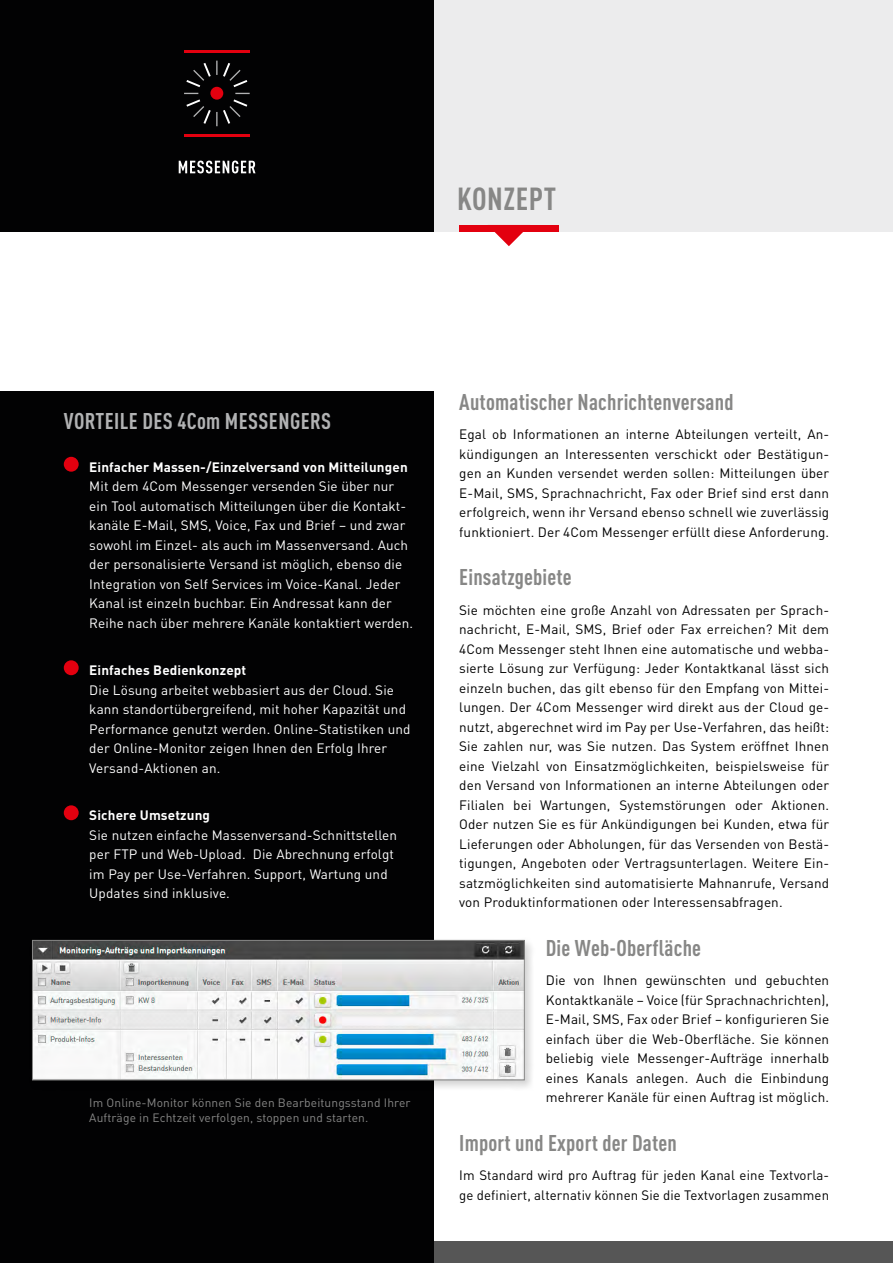
<style>
.page{position:relative;width:893px;height:1263px;background:#fff}
.page>*{position:absolute;margin:0;border:0;box-sizing:border-box;transform-origin:0 0}
.PRELINES{font:700 condensed 31.5px "DINOT";letter-spacing:.02em;color:#878786}
.HEADLINES_FLIEßTEXT{font:700 condensed 22.5px "DINOT";letter-spacing:.01em;color:#878786}
.HEADLINE_VORTEILSKAS{font:700 condensed 22.5px "DINOT";letter-spacing:.02em;color:#b1b2b3}
.FLIEßTEXT_SCHWARZ{font:13.5px/19.5px "DINOT";letter-spacing:.01em;color:#000;text-align:justify}
.FLIEßTEXT_VORTEILSKA{font:13.5px/19.5px "DINOT";letter-spacing:.01em;color:#fff}
.BILDUNTERSCHRIFTEN{font:12px/15px "DINOT";letter-spacing:.01em;color:#878786}
.s1{font-weight:700}
</style>
<div class="page">
<div style="left:0;top:1242px;width:893px;height:21px;background:#565656"></div>
<div style="left:0;top:0;width:893px;height:231px;background:#ececed"></div>
<div style="left:0;top:0;width:434px;height:231px;background:#020203"></div>
<div style="left:0;top:391px;width:434px;height:872px;background:#020203"></div>
<div style="left:459px;top:225px;width:99px;height:6px;background:#e3000f"></div>
<div style="left:64px;top:457px;width:15px;height:15px;background:#e3000f;border-radius:50%"></div>
<div style="left:64px;top:660px;width:15px;height:15px;background:#e3000f;border-radius:50%"></div>
<div style="left:64px;top:805px;width:15px;height:15px;background:#e3000f;border-radius:50%"></div>
<svg style="left:488px;top:231px;width:42px;height:15px"></svg>
<svg style="left:179px;top:161px;width:76px;height:12px"></svg>
<hr style="left:184px;top:50px;width:66px;height:2px;background:#e3000f">
<hr style="left:184px;top:134px;width:66px;height:3px;background:#e3000f">
<svg style="left:184px;top:60px;width:66px;height:67px"></svg>
<div style="left:30px;top:937px;width:506px;height:154px;background:#000;opacity:.18"></div>
<img style="left:34px;top:942px;width:489px;height:136px">
<div style="left:32px;top:940px;width:493px;height:140px;border:1px solid #878786"></div>
<p class="PRELINES" style="left:457px;top:180px;width:100px">KONZEPT</p>
<p class="HEADLINE_VORTEILSKAS" style="left:64px;top:408px;width:269px">VORTEILE DES 4Com MESSENGERS</p>
<p class="FLIEßTEXT_VORTEILSKA" style="left:89px;top:456px;width:325px"><span class="s1">Einfacher Massen-/Einzelversand von Mitteilungen </span>Mit dem 4Com Messenger versenden Sie über nur ein Tool automatisch Mitteilungen über die Kontakt&shy;kanäle E-Mail, SMS, Voice, Fax und Brief – und zwar sowohl im Einzel- als auch im Massenversand. Auch der personalisierte Versand ist möglich, ebenso die Integration von Self Services im Voice-Kanal. Jeder Kanal ist einzeln buchbar. Ein Andressat kann der Reihe nach über mehrere Kanäle kontaktiert werden.</p>
<p class="FLIEßTEXT_VORTEILSKA" style="left:89px;top:660px;width:323px"><span class="s1">Einfaches Bedienkonzept<br></span>Die Lösung arbeitet webbasiert aus der Cloud. Sie kann standortübergreifend, mit hoher Kapazität und Performance genutzt werden. Online-Statistiken und der Online-Monitor zeigen Ihnen den Erfolg Ihrer Versand-Aktionen an.</p>
<p class="FLIEßTEXT_VORTEILSKA" style="left:89px;top:805px;width:309px"><span class="s1">Sichere Umsetzung<br></span>Sie nutzen einfache Massenversand-Schnittstellen per FTP und Web-Upload. Die Abrechnung erfolgt im Pay per Use-Verfahren. Support, Wartung und Updates sind inklusive.</p>
<p class="BILDUNTERSCHRIFTEN" style="left:89px;top:1095px;width:323px">Im Online-Monitor können Sie den Bearbeitungsstand Ihrer<br>Aufträge in Echtzeit verfolgen, stoppen und starten.</p>
<p class="HEADLINES_FLIEßTEXT" style="left:459px;top:388px;width:276px">Automatischer Nachrichtenversand</p>
<p class="FLIEßTEXT_SCHWARZ" style="left:459px;top:424px;width:371px">Egal ob Informationen an interne Abteilungen verteilt, An&shy;kündigungen an Interessenten verschickt oder Bestätigun&shy;gen an Kunden versendet werden sollen: Mitteilungen über E-Mail, SMS, Sprachnachricht, Fax oder Brief sind erst dann erfolgreich, wenn ihr Versand ebenso schnell wie zuverlässig funktioniert. Der 4Com Messenger erfüllt diese Anforderung.</p>
<p class="HEADLINES_FLIEßTEXT" style="left:459px;top:564px;width:114px">Einsatzgebiete</p>
<p class="FLIEßTEXT_SCHWARZ" style="left:459px;top:599px;width:371px">Sie möchten eine große Anzahl von Adressaten per Sprach&shy;nachricht, E-Mail, SMS, Brief oder Fax erreichen? Mit dem 4Com Messenger steht Ihnen eine automatische und webba&shy;sierte Lösung zur Verfügung: Jeder Kontaktkanal lässt sich einzeln buchen, das gilt ebenso für den Empfang von Mittei&shy;lungen. Der 4Com Messenger wird direkt aus der Cloud ge&shy;nutzt, abgerechnet wird im Pay per Use-Verfahren, das heißt:<br>Sie zahlen nur, was Sie nutzen. Das System eröffnet Ihnen eine Vielzahl von Einsatzmöglichkeiten, beispielsweise für den Versand von Informationen an interne Abteilungen oder Filialen bei Wartungen, Systemstörungen oder Aktionen.<br>Oder nutzen Sie es für Ankündigungen bei Kunden, etwa für Lieferungen oder Abholungen, für das Versenden von Bestä&shy;tigungen, Angeboten oder Vertragsunterlagen. Weitere Ein&shy;satzmöglichkeiten sind automatisierte Mahnanrufe, Versand von Produktinformationen oder Interessensabfragen.</p>
<p class="HEADLINES_FLIEßTEXT" style="left:546px;top:934px;width:157px">Die Web-Oberfläche</p>
<p class="FLIEßTEXT_SCHWARZ" style="left:546px;top:970px;width:285px">Die von Ihnen gewünschten und gebuchten Kontaktkanäle – Voice (für Sprachnachrichten), E-Mail, SMS, Fax oder Brief – konfigurieren Sie einfach über die Web-Oberfläche. Sie können beliebig viele Messenger-Aufträge innerhalb eines Kanals anlegen. Auch die Einbindung mehrerer Kanäle für einen Auftrag ist möglich.</p>
<p class="HEADLINES_FLIEßTEXT" style="left:459px;top:1129px;width:219px">Import und Export der Daten</p>
<p class="FLIEßTEXT_SCHWARZ" style="left:459px;top:1165px;width:371px">Im Standard wird pro Auftrag für jeden Kanal eine Textvorla&shy;ge definiert, alternativ können Sie die Textvorlagen zusammen</p>
</div>
